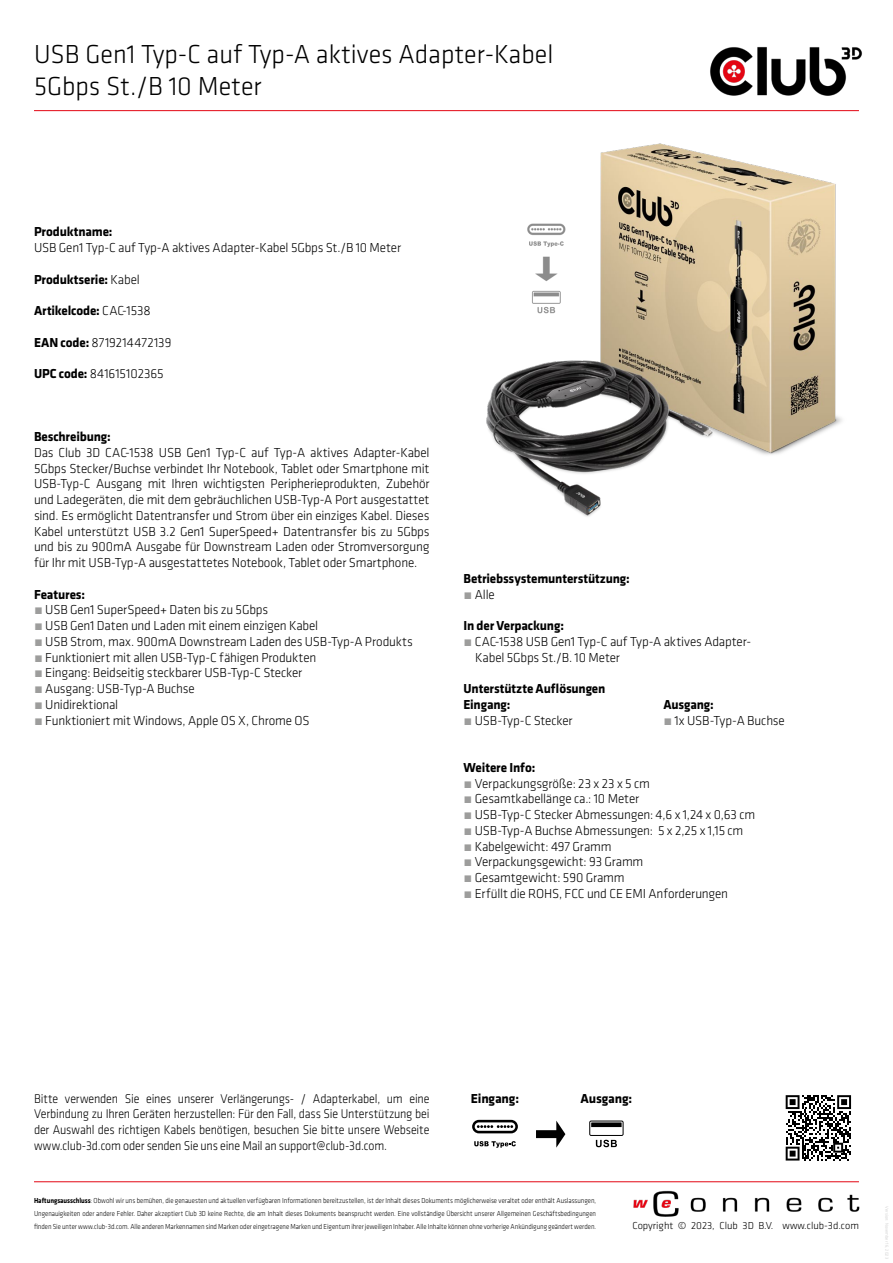
<style>
.page{position:relative;width:893px;height:1263px;background:#fff}
.page>*{position:absolute;margin:0;border:0;box-sizing:border-box;transform-origin:0 0}
.t1{font:300 27px/31.5px "Klavika";color:#000}
.t2{font:300 13.5px/15.8px "Klavika";letter-spacing:-.01em;color:#000;text-align:justify}
.t3{font:700 13.5px "Klavika";letter-spacing:-.01em;color:#000}
.t4{font:300 13.2px/15.8px "Klavika";letter-spacing:-.015em;color:#000;text-align:justify;scale:.92 1}
.t5{font:300 10.5px "Klavika";color:#000}
.t6{font:300 7.5px/12.9px "Klavika";letter-spacing:-.005em;color:#000;text-align:justify;scale:.9 1}
.s1{font-weight:300}
.s2{font-weight:700}
.s3{color:#9d9d9c}
</style>
<div class="page">
<img style="left:710px;top:47px;width:152px;height:48px">
<hr style="left:34px;top:110px;width:825px;height:1px;background:#e30613">
<hr style="left:34px;top:1181px;width:825px;height:1px;background:#e30613">
<img style="left:486px;top:143px;width:356px;height:374px">
<img style="left:633px;top:1190px;width:227px;height:27px">
<svg style="left:786px;top:1095px;width:65px;height:65px"></svg>
<svg style="left:536px;top:1120px;width:29px;height:28px"></svg>
<svg style="left:589px;top:1120px;width:35px;height:27px"></svg>
<svg style="left:474px;top:1141px;width:42px;height:7px"></svg>
<svg style="left:472px;top:1120px;width:46px;height:13px"></svg>
<p class="t1" style="left:34px;top:38px;width:521px">USB Gen1 Typ-C auf Typ-A aktives Adapter-Kabel<br>5Gbps St./B 10 Meter</p>
<p class="t3" style="left:34px;top:222px;width:80px">Produktname:</p>
<p class="t2" style="left:34px;top:240px;width:369px">USB Gen1 Typ-C auf Typ-A aktives Adapter-Kabel 5Gbps St./B 10 Meter</p>
<p class="t3" style="left:34px;top:269px;width:107px">Produktserie: <span class="s1">Kabel</span></p>
<p class="t3" style="left:34px;top:301px;width:118px">Artikelcode: <span class="s1">CAC-1538</span></p>
<p class="t2" style="left:34px;top:334px;width:139px"><span class="s2">EAN code:</span> 8719214472139</p>
<p class="t2" style="left:34px;top:366px;width:131px"><span class="s2">UPC code:</span> 841615102365</p>
<p class="t3" style="left:34px;top:427px;width:78px">Beschreibung:</p>
<p class="t2" style="left:34px;top:444px;width:397px">Das Club 3D CAC-1538 USB Gen1 Typ-C auf Typ-A aktives Adapter-Kabel 5Gbps Stecker/Buchse verbindet Ihr Notebook, Tablet oder Smartphone mit USB-Typ-C Ausgang mit Ihren wichtigsten Peripherieprodukten, Zubehör und Ladegeräten, die mit dem gebräuchlichen USB-Typ-A Port ausgestattet sind. Es ermöglicht Datentransfer und Strom über ein einziges Kabel. Dieses Kabel unterstützt USB 3.2 Gen1 SuperSpeed+ Datentransfer bis zu 5Gbps und bis zu 900mA Ausgabe für Downstream Laden oder Stromversorgung für Ihr mit USB-Typ-A ausgestattetes Notebook, Tablet oder Smartphone.</p>
<p class="t3" style="left:34px;top:584px;width:53px">Features:</p>
<p class="t2" style="left:34px;top:602px;width:236px"><span class="s3">•</span> USB Gen1 SuperSpeed+ Daten bis zu 5Gbps</p>
<p class="t2" style="left:34px;top:618px;width:286px"><span class="s3">•</span> USB Gen1 Daten und Laden mit einem einzigen Kabel</p>
<p class="t2" style="left:34px;top:633px;width:380px"><span class="s3">•</span> USB Strom, max. 900mA Downstream Laden des USB-Typ-A Produkts</p>
<p class="t2" style="left:34px;top:649px;width:284px"><span class="s3">•</span> Funktioniert mit allen USB-Typ-C fähigen Produkten</p>
<p class="t2" style="left:34px;top:665px;width:270px"><span class="s3">•</span> Eingang: Beidseitig steckbarer USB-Typ-C Stecker</p>
<p class="t2" style="left:34px;top:681px;width:162px"><span class="s3">•</span> Ausgang: USB-Typ-A Buchse</p>
<p class="t2" style="left:34px;top:696px;width:86px"><span class="s3">•</span> Unidirektional</p>
<p class="t2" style="left:34px;top:712px;width:277px"><span class="s3">•</span> Funktioniert mit Windows, Apple OS X, Chrome OS</p>
<p class="t3" style="left:463px;top:569px;width:168px">Betriebssystemunterstützung:</p>
<p class="t2" style="left:463px;top:586px;width:33px"><span class="s3">•</span> Alle</p>
<p class="t3" style="left:463px;top:616px;width:102px">In der Verpackung:</p>
<p class="t2" style="left:475px;top:633px;width:278px;text-indent:-12px"><span class="s3">•</span> CAC-1538 USB Gen1 Typ-C auf Typ-A aktives Adapter-<br>Kabel 5Gbps St./B. 10 Meter</p>
<p class="t3" style="left:463px;top:679px;width:143px">Unterstützte Auflösungen</p>
<p class="t3" style="left:463px;top:695px;width:48px">Eingang:</p>
<p class="t2" style="left:463px;top:712px;width:111px"><span class="s3">•</span> USB-Typ-C Stecker</p>
<p class="t3" style="left:663px;top:695px;width:52px">Ausgang:</p>
<p class="t2" style="left:663px;top:712px;width:123px"><span class="s3">•</span> 1x USB-Typ-A Buchse</p>
<p class="t3" style="left:463px;top:758px;width:73px">Weitere Info:</p>
<p class="t2" style="left:463px;top:775px;width:188px"><span class="s3">•</span> Verpackungsgröße: 23 x 23 x 5 cm</p>
<p class="t2" style="left:463px;top:791px;width:177px"><span class="s3">•</span> Gesamtkabellänge ca.: 10 Meter</p>
<p class="t2" style="left:463px;top:807px;width:293px"><span class="s3">•</span> USB-Typ-C Stecker Abmessungen: 4,6 x 1,24 x 0,63 cm</p>
<p class="t2" style="left:463px;top:822px;width:281px"><span class="s3">•</span> USB-Typ-A Buchse Abmessungen: 5 x 2,25 x 1,15 cm</p>
<p class="t2" style="left:463px;top:838px;width:149px"><span class="s3">•</span> Kabelgewicht: 497 Gramm</p>
<p class="t2" style="left:463px;top:854px;width:181px"><span class="s3">•</span> Verpackungsgewicht: 93 Gramm</p>
<p class="t2" style="left:463px;top:870px;width:163px"><span class="s3">•</span> Gesamtgewicht: 590 Gramm</p>
<p class="t2" style="left:463px;top:885px;width:266px"><span class="s3">•</span> Erfüllt die ROHS, FCC und CE EMI Anforderungen</p>
<p class="t4" style="left:34px;top:1090px;width:431px">Bitte verwenden Sie eines unserer Verlängerungs- / Adapterkabel, um eine Verbindung zu Ihren Geräten herzustellen: Für den Fall, dass Sie Unterstützung bei der Auswahl des richtigen Kabels benötigen, besuchen Sie bitte unsere Webseite www.club-3d.com oder senden Sie uns eine Mail an support@club-3d.com.</p>
<p class="t3" style="left:471px;top:1088px;width:50px">Eingang:</p>
<p class="t3" style="left:581px;top:1088px;width:53px">Ausgang:</p>
<p class="t6" style="left:34px;top:1194px;width:626px"><span class="s2">Haftungsausschluss</span>: Obwohl wir uns bemühen, die genauesten und aktuellen verfügbaren Informationen bereitzustellen, ist der Inhalt dieses Dokuments möglicherweise veraltet oder enthält Auslassungen, Ungenauigkeiten oder andere Fehler. Daher akzeptiert Club 3D keine Rechte, die am Inhalt dieses Dokuments beansprucht werden. Eine vollständige Übersicht unserer Allgemeinen Geschäftsbedingungen finden Sie unter www.club-3d.com. Alle anderen Markennamen sind Marken oder eingetragene Marken und Eigentum ihrer jeweiligen Inhaber. Alle Inhalte können ohne vorherige Ankündigung geändert werden.</p>
<p class="t5" style="left:632px;top:1219px;width:228px">Copyright © 2023, Club 3D B.V. www.club-3d.com</p>
</div>
